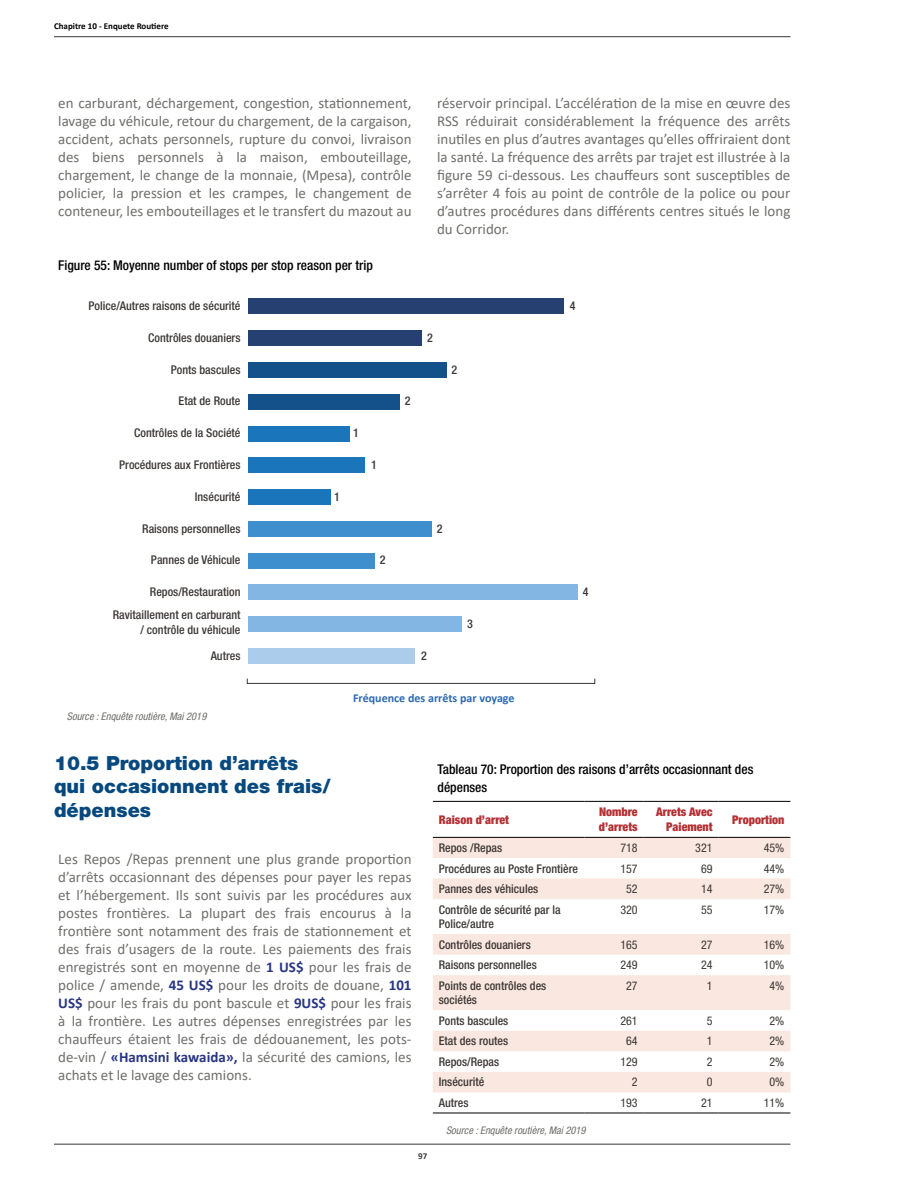
<style>
.page{position:relative;width:918px;height:1188px;background:#fff}
.page>*{position:absolute;margin:0;border:0;box-sizing:border-box;transform-origin:0 0}
.t1{font:900 19.5px/23.4px "Helvetica Neue LT Std";color:#07497e}
.t2{font:15px/18px "Calibri";color:#706f6c;text-align:justify}
.t3{font:500 condensed 13.5px/18px "Helvetica Neue LT Std";color:#000}
.t4{font:500 condensed 12px/14.4px "Helvetica Neue LT Std";color:#3b3735}
.t5{font:condensed 12px "Helvetica Neue LT Std";color:#3b3735}
.t6{font:900 condensed 12px/14.4px "Helvetica Neue LT Std";color:#b43034}
.t7{font:700 12px "Calibri";color:#2c6ab2}
.t8{font:italic condensed 10.5px "Helvetica Neue LT Std";color:#6f6e6b}
.t9{font:700 9px "Calibri";color:#000}
.t10{font:700 9px "Calibri";color:#3b3735}
.s1{font-weight:700;color:#283583}
</style>
<div class="page">
<hr style="left:54px;top:36px;width:736px;height:1px;background:#3b3735">
<hr style="left:54px;top:1144px;width:736px;height:1px;background:#3b3735">
<svg style="left:433px;top:838px;width:357px;height:254px;fill:#fae7df"></svg>
<hr style="left:433px;top:1113px;width:152px;height:1px;background:#000">
<hr style="left:585px;top:1113px;width:59px;height:1px;background:#000">
<hr style="left:644px;top:1113px;width:75px;height:1px;background:#000">
<hr style="left:719px;top:1113px;width:71px;height:1px;background:#000">
<hr style="left:433px;top:801px;width:152px;height:1px;background:#000">
<hr style="left:585px;top:801px;width:59px;height:1px;background:#000">
<hr style="left:644px;top:801px;width:75px;height:1px;background:#000">
<hr style="left:719px;top:801px;width:71px;height:1px;background:#000">
<hr style="left:433px;top:837px;width:152px;height:1px;background:#000">
<hr style="left:585px;top:837px;width:59px;height:1px;background:#000">
<hr style="left:644px;top:837px;width:75px;height:1px;background:#000">
<hr style="left:719px;top:837px;width:71px;height:1px;background:#000">
<div style="left:248px;top:299px;width:316px;height:15px;background:#274072"></div>
<div style="left:248px;top:330px;width:174px;height:16px;background:#274072"></div>
<div style="left:248px;top:362px;width:199px;height:16px;background:#14518a"></div>
<div style="left:248px;top:394px;width:152px;height:15px;background:#14518a"></div>
<div style="left:248px;top:426px;width:102px;height:15px;background:#1b75bb"></div>
<div style="left:248px;top:458px;width:117px;height:15px;background:#1b75bb"></div>
<div style="left:248px;top:489px;width:83px;height:16px;background:#1b75bb"></div>
<div style="left:248px;top:521px;width:184px;height:16px;background:#3d8fcd"></div>
<div style="left:248px;top:553px;width:127px;height:15px;background:#3d8fcd"></div>
<div style="left:248px;top:585px;width:330px;height:15px;background:#83b6e2"></div>
<div style="left:248px;top:616px;width:214px;height:16px;background:#83b6e2"></div>
<div style="left:248px;top:648px;width:167px;height:16px;background:#abcdeb"></div>
<div style="left:247px;top:679px;width:348px;height:5px;border:1px solid #3b3735"></div>
<p class="t9" style="left:54px;top:20px;width:116px">Chapitre 10 - Enquete Routiere</p>
<p class="t2" style="left:58px;top:94px;width:355px">en carburant, déchargement, congestion, stationnement, lavage du véhicule, retour du chargement, de la cargaison, accident, achats personnels, rupture du convoi, livraison des biens personnels à la maison, embouteillage, chargement, le change de la monnaie, (Mpesa), contrôle policier, la pression et les crampes, le changement de conteneur, les embouteillages et le transfert du mazout au</p>
<p class="t2" style="left:437px;top:94px;width:355px">réservoir principal. L’accélération de la mise en œuvre des RSS réduirait considérablement la fréquence des arrêts inutiles en plus d’autres avantages qu’elles offriraient dont la santé. La fréquence des arrêts par trajet est illustrée à la figure 59 ci-dessous. Les chauffeurs sont susceptibles de s’arrêter 4 fois au point de contrôle de la police ou pour d’autres procédures dans différents centres situés le long du Corridor.</p>
<p class="t3" style="left:58px;top:256px;width:316px">Figure 55: Moyenne number of stops per stop reason per trip</p>
<p class="t4" style="left:89px;top:298px;width:154px">Police/Autres raisons de sécurité</p>
<p class="t4" style="left:148px;top:330px;width:94px">Contrôles douaniers</p>
<p class="t4" style="left:171px;top:362px;width:71px">Ponts bascules</p>
<p class="t4" style="left:179px;top:394px;width:63px">Etat de Route</p>
<p class="t4" style="left:134px;top:426px;width:108px">Contrôles de la Société</p>
<p class="t4" style="left:119px;top:457px;width:123px">Procédures aux Frontières</p>
<p class="t4" style="left:195px;top:489px;width:47px">Insécurité</p>
<p class="t4" style="left:142px;top:521px;width:100px">Raisons personnelles</p>
<p class="t4" style="left:151px;top:553px;width:91px">Pannes de Véhicule</p>
<p class="t4" style="left:113px;top:580px;width:129px;line-height:23px;text-align:right">Repos/Restauration<br>Ravitaillement en carburant</p>
<p class="t4" style="left:141px;top:616px;width:101px;line-height:26.1px;text-align:right">/ contrôle du véhicule<br>Autres</p>
<p class="t4" style="left:334px;top:489px;width:7px">1</p>
<p class="t4" style="left:353px;top:426px;width:7px">1</p>
<p class="t4" style="left:371px;top:457px;width:7px">1</p>
<p class="t4" style="left:380px;top:553px;width:7px">2</p>
<p class="t4" style="left:427px;top:330px;width:7px">2</p>
<p class="t4" style="left:405px;top:394px;width:7px">2</p>
<p class="t4" style="left:452px;top:362px;width:7px">2</p>
<p class="t4" style="left:437px;top:521px;width:7px">2</p>
<p class="t4" style="left:421px;top:648px;width:7px">2</p>
<p class="t4" style="left:467px;top:616px;width:7px">3</p>
<p class="t8" style="left:67px;top:710px;width:141px">Source : Enquête routière, Mai 2019</p>
<p class="t7" style="left:353px;top:689px;width:163px">Fréquence des arrêts par voyage</p>
<p class="t4" style="left:570px;top:298px;width:7px">4</p>
<p class="t4" style="left:583px;top:585px;width:7px">4</p>
<h1 class="t1" style="left:54px;top:751px;width:278px">10.5 Proportion d’arrêts qui occasionnent des frais/ dépenses</h1>
<p class="t2" style="left:58px;top:850px;width:355px">Les Repos /Repas prennent une plus grande proportion d’arrêts occasionnant des dépenses pour payer les repas et l’hébergement. Ils sont suivis par les procédures aux postes frontières. La plupart des frais encourus à la frontière sont notamment des frais de stationnement et des frais d’usagers de la route. Les paiements des frais enregistrés sont en moyenne de <span class="s1">1 US$</span> pour les frais de police / amende, <span class="s1">45 US$</span> pour les droits de douane, <span class="s1">101<br>US$</span> pour les frais du pont bascule et <span class="s1">9US$</span> pour les frais à la frontière. Les autres dépenses enregistrées par les chauffeurs étaient les frais de dédouanement, les pots&shy;de-vin / <span class="s1">«Hamsini kawaida»,</span> la sécurité des camions, les achats et le lavage des camions.</p>
<p class="t10" style="left:418px;top:1149px;width:11px">97</p>
<p class="t3" style="left:438px;top:760px;width:317px">Tableau 70: Proportion des raisons d’arrêts occasionnant des dépenses</p>
<p class="t6" style="left:439px;top:812px;width:72px">Raison d’arret</p>
<p class="t6" style="left:599px;top:805px;width:40px">Nombre d’arrets</p>
<p class="t6" style="left:656px;top:805px;width:58px;text-align:right">Arrets Avec<br>Paiement</p>
<p class="t6" style="left:732px;top:812px;width:54px">Proportion</p>
<p class="t4" style="left:439px;top:840px;width:65px">Repos /Repas</p>
<p class="t5" style="left:620px;top:841px;width:19px">718</p>
<p class="t5" style="left:695px;top:841px;width:19px">321</p>
<p class="t5" style="left:764px;top:841px;width:22px">45%</p>
<p class="t4" style="left:439px;top:861px;width:141px">Procédures au Poste Frontière</p>
<p class="t5" style="left:620px;top:861px;width:19px">157</p>
<p class="t5" style="left:701px;top:861px;width:13px">69</p>
<p class="t5" style="left:764px;top:861px;width:22px">44%</p>
<p class="t4" style="left:439px;top:881px;width:101px">Pannes des véhicules</p>
<p class="t5" style="left:626px;top:882px;width:13px">52</p>
<p class="t5" style="left:701px;top:882px;width:13px">14</p>
<p class="t5" style="left:764px;top:882px;width:22px">27%</p>
<p class="t4" style="left:439px;top:902px;width:123px">Contrôle de sécurité par la<br>Police/autre</p>
<p class="t5" style="left:620px;top:902px;width:19px">320</p>
<p class="t5" style="left:701px;top:902px;width:13px">55</p>
<p class="t5" style="left:764px;top:902px;width:22px">17%</p>
<p class="t4" style="left:439px;top:937px;width:93px">Contrôles douaniers</p>
<p class="t5" style="left:620px;top:937px;width:19px">165</p>
<p class="t5" style="left:701px;top:937px;width:13px">27</p>
<p class="t5" style="left:764px;top:937px;width:22px">16%</p>
<p class="t4" style="left:439px;top:958px;width:99px">Raisons personnelles</p>
<p class="t5" style="left:620px;top:958px;width:19px">249</p>
<p class="t5" style="left:701px;top:958px;width:13px">24</p>
<p class="t5" style="left:764px;top:958px;width:22px">10%</p>
<p class="t4" style="left:439px;top:978px;width:109px">Points de contrôles des sociétés</p>
<p class="t5" style="left:626px;top:979px;width:13px">27</p>
<p class="t5" style="left:707px;top:979px;width:7px">1</p>
<p class="t5" style="left:770px;top:979px;width:16px">4%</p>
<p class="t4" style="left:439px;top:1013px;width:71px">Ponts bascules</p>
<p class="t5" style="left:620px;top:1014px;width:19px">261</p>
<p class="t5" style="left:707px;top:1014px;width:7px">5</p>
<p class="t5" style="left:770px;top:1014px;width:16px">2%</p>
<p class="t4" style="left:439px;top:1034px;width:71px">Etat des routes</p>
<p class="t5" style="left:626px;top:1034px;width:13px">64</p>
<p class="t5" style="left:707px;top:1034px;width:7px">1</p>
<p class="t5" style="left:770px;top:1034px;width:16px">2%</p>
<p class="t4" style="left:439px;top:1054px;width:62px">Repos/Repas</p>
<p class="t5" style="left:620px;top:1055px;width:19px">129</p>
<p class="t5" style="left:707px;top:1055px;width:7px">2</p>
<p class="t5" style="left:770px;top:1055px;width:16px">2%</p>
<p class="t4" style="left:439px;top:1075px;width:47px">Insécurité</p>
<p class="t5" style="left:632px;top:1075px;width:7px">2</p>
<p class="t5" style="left:707px;top:1075px;width:7px">0</p>
<p class="t5" style="left:770px;top:1075px;width:16px">0%</p>
<p class="t4" style="left:439px;top:1095px;width:31px">Autres</p>
<p class="t5" style="left:620px;top:1096px;width:19px">193</p>
<p class="t5" style="left:701px;top:1096px;width:13px">21</p>
<p class="t5" style="left:764px;top:1096px;width:22px">11%</p>
<p class="t8" style="left:446px;top:1124px;width:141px">Source : Enquête routière, Mai 2019</p>
</div>
